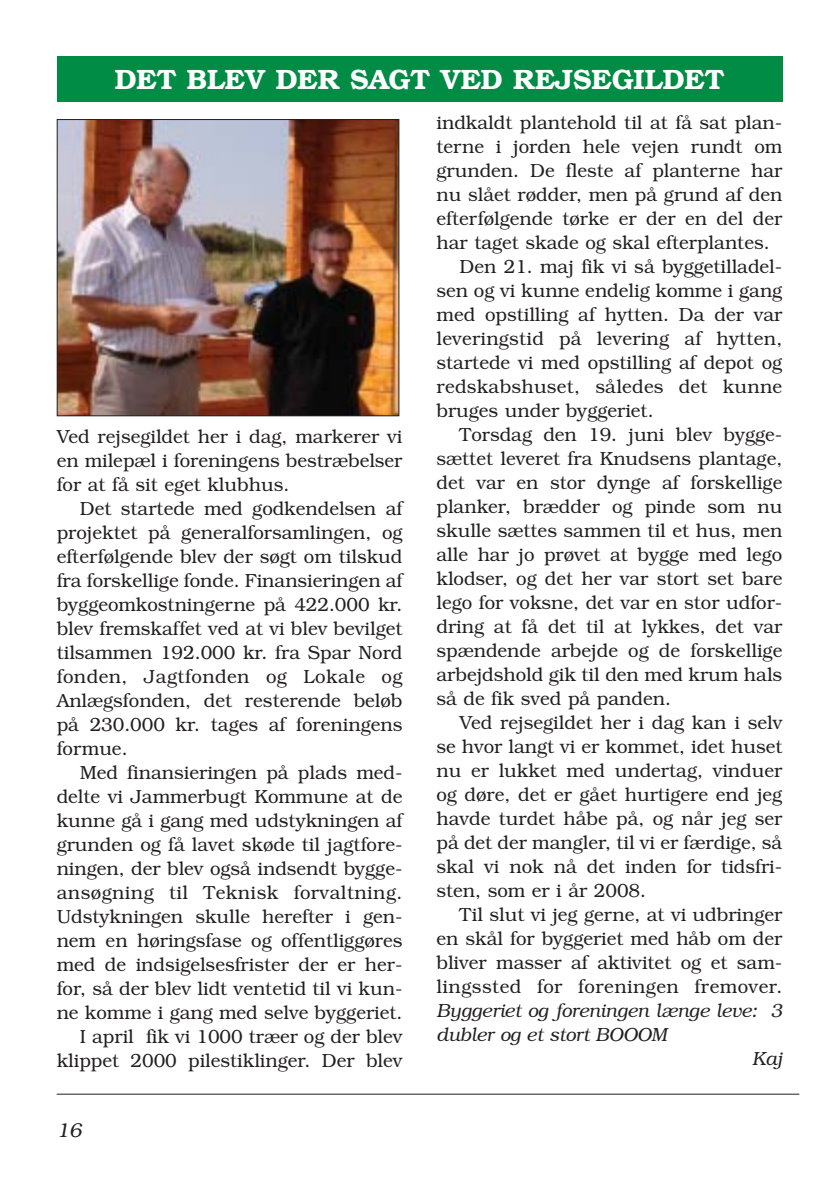
<style>
.page{position:relative;width:840px;height:1190px;background:#fff}
.page>*{position:absolute;margin:0;border:0;box-sizing:border-box;transform-origin:0 0}
.t1{font:600 28px "Bookman";color:#fff}
.t2{font:italic 300 20px "Bookman";color:#231f20}
.t3{font:300 19px/24px "Bookman";color:#231f20;text-align:justify}
.t4{font:italic 300 19px "Bookman";color:#231f20}
.t5{font:300 19px "Bookman";letter-spacing:.025em;color:#231f20}
</style>
<div class="page">
<div style="left:57px;top:57px;width:725px;height:45px;background:#008c44"></div>
<hr style="left:57px;top:1094px;width:742px;height:1px;background:#231f20">
<img style="left:59px;top:121px;width:338px;height:293px">
<div style="left:57px;top:119px;width:342px;height:297px;border:1px solid #231f20"></div>
<h1 class="t1" style="left:115px;top:69px;width:611px">DET BLEV DER SAGT VED REJSEGILDET</h1>
<p class="t3" style="left:57px;top:426px;width:347px">Ved rejsegildet her i dag, markerer vi en milepæl i foreningens bestræbelser for at få sit eget klubhus.</p>
<p class="t3" style="left:57px;top:498px;width:347px;text-indent:23px">Det startede med godkendelsen af projektet på generalforsamlingen, og efterfølgende blev der søgt om tilskud fra forskellige fonde. Finansieringen af byggeomkostningerne på 422.000 kr. blev fremskaffet ved at vi blev bevilget tilsammen 192.000 kr. fra Spar Nord fonden, Jagtfonden og Lokale og Anlægsfonden, det resterende beløb på 230.000 kr. tages af foreningens formue.</p>
<p class="t3" style="left:57px;top:762px;width:347px;text-align:right">Med finansieringen på plads med&shy;delte vi Jammerbugt Kommune at de kunne gå i gang med udstykningen af grunden og få lavet skøde til jagtfore&shy;ningen, der blev også indsendt bygge&shy;ansøgning til Teknisk forvaltning.<br>Udstykningen skulle herefter i gen&shy;nem en høringsfase og offentliggøres med de indsigelsesfrister der er her&shy;for, så der blev lidt ventetid til vi kun&shy;ne komme i gang med selve byggeriet.<br>I april fik vi 1000 træer og der blev klippet 2000 pilestiklinger. Der blev</p>
<p class="t2" style="left:57px;top:1123px;width:26px">16</p>
<p class="t3" style="left:437px;top:112px;width:347px">indkaldt plantehold til at få sat plan-</p>
<p class="t3" style="left:437px;top:136px;width:347px">terne i jorden hele vejen rundt om</p>
<p class="t3" style="left:437px;top:160px;width:347px">grunden. De fleste af planterne har</p>
<p class="t3" style="left:437px;top:184px;width:347px">nu slået rødder, men på grund af den</p>
<p class="t3" style="left:437px;top:208px;width:347px">efterfølgende tørke er der en del der</p>
<p class="t3" style="left:437px;top:232px;width:335px">har taget skade og skal efterplantes.</p>
<p class="t3" style="left:460px;top:256px;width:324px">Den 21. maj fik vi så byggetilladel-</p>
<p class="t3" style="left:437px;top:280px;width:347px">sen og vi kunne endelig komme i gang</p>
<p class="t3" style="left:437px;top:304px;width:347px">med opstilling af hytten. Da der var</p>
<p class="t3" style="left:437px;top:328px;width:347px">leveringstid på levering af hytten,</p>
<p class="t3" style="left:437px;top:352px;width:347px">startede vi med opstilling af depot og</p>
<p class="t3" style="left:437px;top:376px;width:347px">redskabshuset, således det kunne</p>
<p class="t3" style="left:437px;top:400px;width:219px">bruges under byggeriet.</p>
<p class="t3" style="left:460px;top:424px;width:324px">Torsdag den 19. juni blev bygge-</p>
<p class="t3" style="left:437px;top:448px;width:347px">sættet leveret fra Knudsens plantage,</p>
<p class="t3" style="left:437px;top:472px;width:347px">det var en stor dynge af forskellige</p>
<p class="t3" style="left:437px;top:496px;width:347px">planker, brædder og pinde som nu</p>
<p class="t3" style="left:437px;top:520px;width:347px">skulle sættes sammen til et hus, men</p>
<p class="t3" style="left:437px;top:544px;width:347px">alle har jo prøvet at bygge med lego</p>
<p class="t3" style="left:437px;top:568px;width:347px">klodser, og det her var stort set bare</p>
<p class="t3" style="left:437px;top:592px;width:347px">lego for voksne, det var en stor udfor-</p>
<p class="t3" style="left:437px;top:616px;width:347px">dring at få det til at lykkes, det var</p>
<p class="t3" style="left:437px;top:640px;width:347px">spændende arbejde og de forskellige</p>
<p class="t3" style="left:437px;top:664px;width:347px">arbejdshold gik til den med krum hals</p>
<p class="t3" style="left:437px;top:688px;width:236px">så de fik sved på panden.</p>
<p class="t3" style="left:460px;top:712px;width:324px">Ved rejsegildet her i dag kan i selv</p>
<p class="t3" style="left:437px;top:736px;width:347px">se hvor langt vi er kommet, idet huset</p>
<p class="t3" style="left:437px;top:760px;width:347px">nu er lukket med undertag, vinduer</p>
<p class="t3" style="left:437px;top:784px;width:347px">og døre, det er gået hurtigere end jeg</p>
<p class="t3" style="left:437px;top:808px;width:347px">havde turdet håbe på, og når jeg ser</p>
<p class="t3" style="left:437px;top:832px;width:347px">på det der mangler, til vi er færdige, så</p>
<p class="t3" style="left:437px;top:856px;width:347px">skal vi nok nå det inden for tidsfri-</p>
<p class="t3" style="left:437px;top:880px;width:211px">sten, som er i år 2008.</p>
<p class="t3" style="left:460px;top:904px;width:324px">Til slut vi jeg gerne, at vi udbringer</p>
<p class="t3" style="left:437px;top:928px;width:347px">en skål for byggeriet med håb om der</p>
<p class="t3" style="left:437px;top:952px;width:347px">bliver masser af aktivitet og et sam-</p>
<p class="t5" style="left:437px;top:979px;width:347px">lingssted for foreningen fremover.</p>
<p class="t4" style="left:437px;top:1003px;width:347px">Byggeriet og foreningen længe leve: 3</p>
<p class="t4" style="left:437px;top:1027px;width:232px">dubler og et stort BOOOM</p>
<p class="t4" style="left:752px;top:1051px;width:32px">Kaj</p>
</div>
